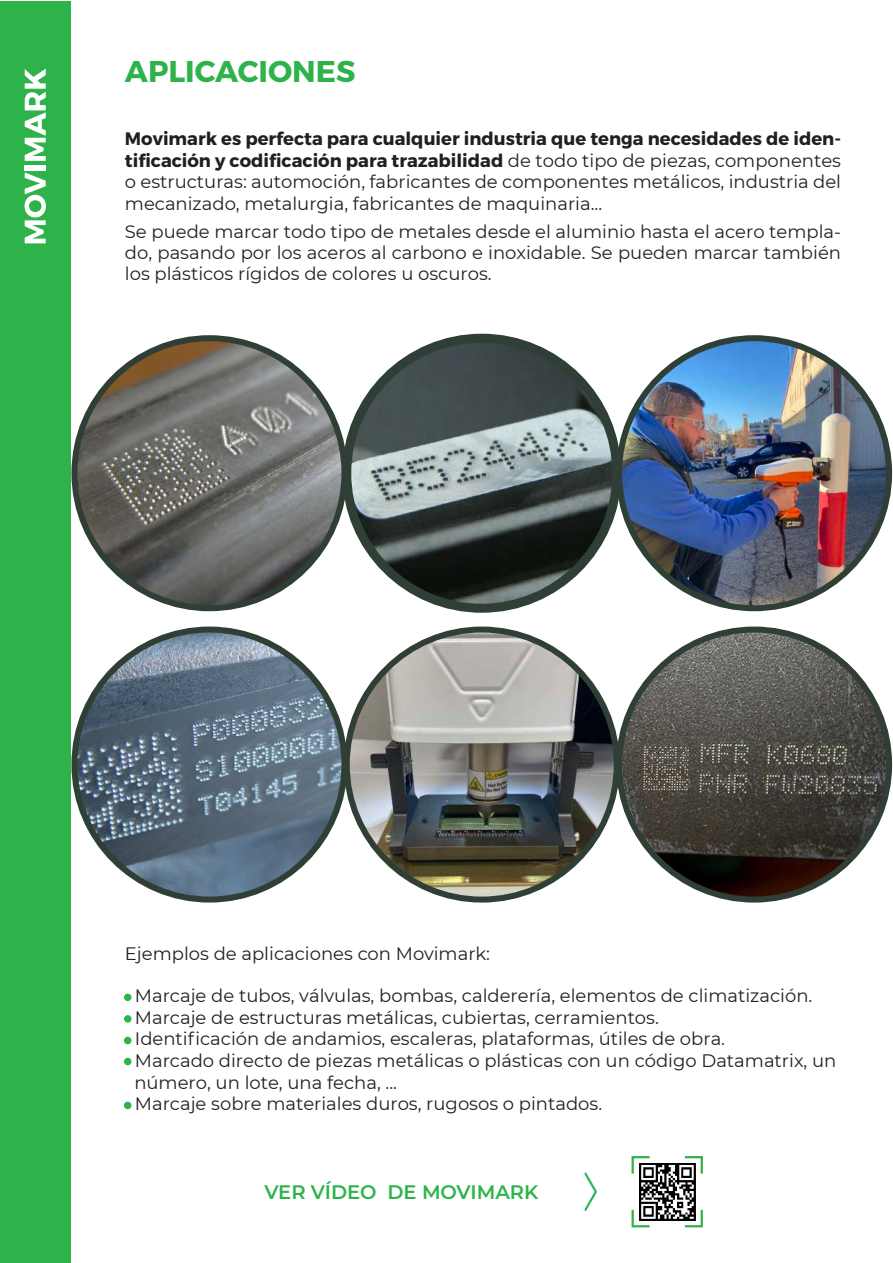
<style>
.page{position:relative;width:893px;height:1263px;background:#fff}
.page>*{position:absolute;margin:0;border:0;box-sizing:border-box;transform-origin:0 0}
.t1{font:700 30px "Montserrat";color:#2eb34a}
.t2{font:600 19.5px "Montserrat";color:#2eb34a}
.t3{font:18px/21.6px "Montserrat";color:#231f20;text-align:justify}
.s1{font-weight:700}
</style>
<div class="page">
<div style="left:0;top:2px;width:70px;height:1261px;background:#2eb34a"></div>
<img style="left:74px;top:338px;width:270px;height:270px;border-radius:132px">
<img style="left:347px;top:338px;width:270px;height:270px;border-radius:135px">
<div style="left:342px;top:334px;width:279px;height:279px;border:9px solid #2f3f35;border-radius:50%"></div>
<img style="left:74px;top:629px;width:270px;height:270px;border-radius:135px">
<div style="left:71px;top:626px;width:276px;height:276px;border:6px solid #2f3f35;border-radius:50%"></div>
<img style="left:619px;top:629px;width:270px;height:270px;border-radius:135px">
<img style="left:347px;top:629px;width:270px;height:270px;border-radius:135px">
<div style="left:344px;top:626px;width:276px;height:276px;border:6px solid #2f3f35;border-radius:50%"></div>
<img style="left:619px;top:338px;width:270px;height:270px;border-radius:135px">
<div style="left:616px;top:335px;width:276px;height:276px;border:6px solid #2f3f35;border-radius:50%"></div>
<div style="left:124px;top:1015px;width:7px;height:8px;background:#2eb34a;border-radius:50%"></div>
<div style="left:124px;top:1037px;width:7px;height:7px;background:#2eb34a;border-radius:50%"></div>
<div style="left:124px;top:1058px;width:7px;height:7px;background:#2eb34a;border-radius:50%"></div>
<div style="left:124px;top:1102px;width:7px;height:7px;background:#2eb34a;border-radius:50%"></div>
<div style="left:124px;top:993px;width:7px;height:8px;background:#2eb34a;border-radius:50%"></div>
<svg style="left:584px;top:1172px;width:13px;height:39px"></svg>
<svg style="left:684px;top:1156px;width:19px;height:20px"></svg>
<svg style="left:631px;top:1156px;width:19px;height:18px"></svg>
<svg style="left:631px;top:1209px;width:21px;height:19px"></svg>
<svg style="left:683px;top:1207px;width:20px;height:21px"></svg>
<img style="left:639px;top:1163px;width:56px;height:57px">
<svg style="left:25px;top:172px;width:21px;height:71px"></svg>
<div style="left:25px;top:165px;width:21px;height:5px;background:#fff"></div>
<svg style="left:25px;top:69px;width:21px;height:92px"></svg>
<h1 class="t1" style="left:125px;top:52px;width:232px">APLICACIONES</h1>
<p class="t3" style="left:125px;top:127px;width:718px"><span class="s1">Movimark es perfecta para cualquier industria que tenga necesidades de iden&shy;tificación y codificación para trazabilidad</span> de todo tipo de piezas, componentes o estructuras: automoción, fabricantes de componentes metálicos, industria del mecanizado, metalurgia, fabricantes de maquinaria...</p>
<p class="t3" style="left:125px;top:221px;width:718px;line-height:21px">Se puede marcar todo tipo de metales desde el aluminio hasta el acero templa&shy;do, pasando por los aceros al carbono e inoxidable. Se pueden marcar también los plásticos rígidos de colores u oscuros.</p>
<p class="t3" style="left:125px;top:942px;width:367px">Ejemplos de aplicaciones con Movimark:</p>
<p class="t3" style="left:125px;top:984px;width:689px">• Marcaje de tubos, válvulas, bombas, calderería, elementos de climatización.</p>
<p class="t3" style="left:125px;top:1006px;width:535px">• Marcaje de estructuras metálicas, cubiertas, cerramientos.</p>
<p class="t3" style="left:125px;top:1027px;width:602px">• Identificación de andamios, escaleras, plataformas, útiles de obra.</p>
<p class="t3" style="left:134px;top:1049px;width:704px;text-indent:-9px">• Marcado directo de piezas metálicas o plásticas con un código Datamatrix, un número, un lote, una fecha, ...</p>
<p class="t3" style="left:125px;top:1092px;width:479px">• Marcaje sobre materiales duros, rugosos o pintados.</p>
<p class="t2" style="left:264px;top:1178px;width:276px">VER VÍDEO DE MOVIMARK</p>
</div>
